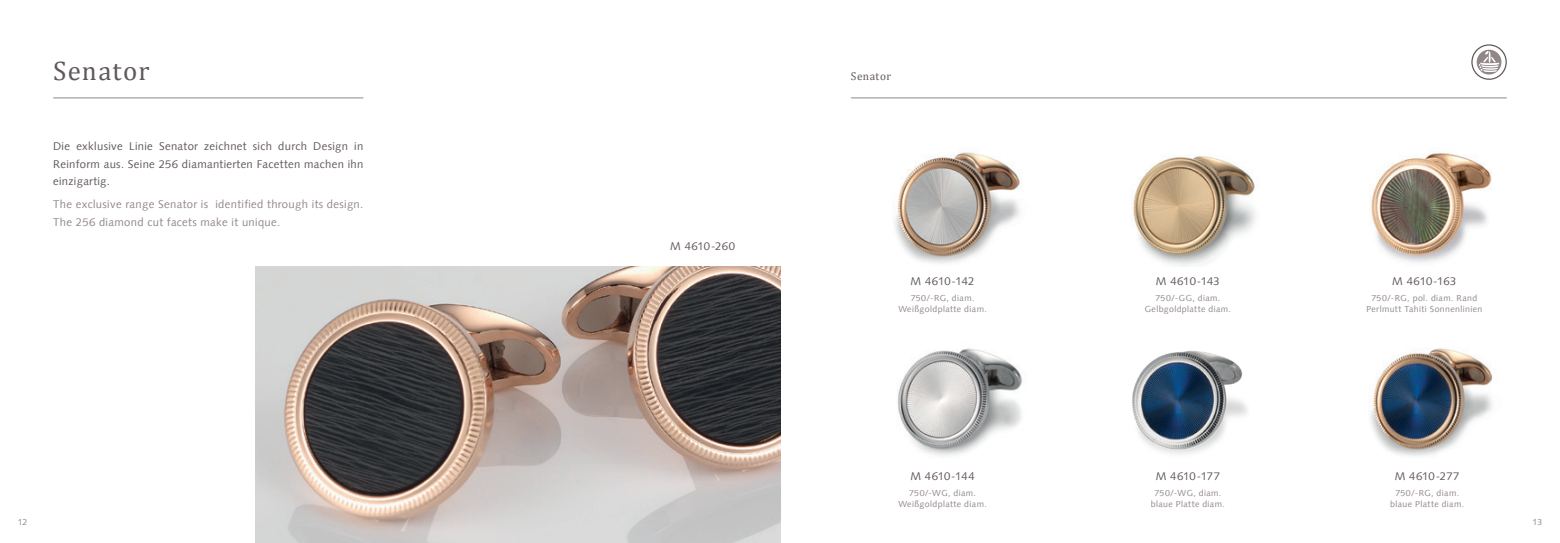
<style>
.page{position:relative;width:1560px;height:543px;background:#fff}
.page>*{position:absolute;margin:0;border:0;box-sizing:border-box;transform-origin:0 0}
.t1{font:26.88px "Cambria";letter-spacing:.045em;color:#61585a}
.t2{font:11.25px/17.5px "Syntax Com";letter-spacing:.03em;color:#61585a;text-align:justify}
.t3{font:11.25px/17.5px "Syntax Com";letter-spacing:.03em;color:#928788}
.t4{font:11.25px "Cambria";letter-spacing:.045em;color:#61585a}
.t5{font:8.75px/10.5px "Syntax Com";letter-spacing:.045em;color:#928788;text-align:center}
</style>
<div class="page">
<hr style="left:53px;top:97px;width:310px;height:1px;background:#928788">
<img style="left:255px;top:266px;width:525px;height:276px">
<hr style="left:850px;top:97px;width:656px;height:1px;background:#928788">
<img style="left:1371px;top:153px;width:121px;height:110px">
<img style="left:1133px;top:156px;width:122px;height:110px">
<img style="left:1132px;top:351px;width:116px;height:103px">
<img style="left:1370px;top:348px;width:123px;height:108px">
<img style="left:897px;top:348px;width:126px;height:108px">
<div style="left:1470px;top:44px;width:36px;height:36px;border:1px solid #61585a;border-radius:50%"></div>
<svg style="left:1476px;top:50px;width:25px;height:24px"></svg>
<svg style="left:1478px;top:51px;width:21px;height:21px"></svg>
<img style="left:894px;top:152px;width:126px;height:112px">
<h1 class="t1" style="left:53px;top:55px;width:98px">Senator</h1>
<p class="t2" style="left:53px;top:138px;width:312px">Die exklusive Linie Senator zeichnet sich durch Design in Reinform aus. Seine 256 diamantierten Facetten machen ihn einzigartig.</p>
<p class="t3" style="left:53px;top:195px;width:312px">The exclusive range Senator is identified through its design.<br>The 256 diamond cut facets make it unique.</p>
<p class="t2" style="left:670px;top:237px;width:66px">M 4610-260</p>
<p class="t4" style="left:850px;top:69px;width:42px">Senator</p>
<p class="t2" style="left:910px;top:272px;width:65px">M 4610-142</p>
<p class="t5" style="left:898px;top:292px;width:90px">750/-RG, diam.<br>Weißgoldplatte diam.</p>
<p class="t2" style="left:910px;top:467px;width:66px">M 4610-144</p>
<p class="t5" style="left:898px;top:487px;width:90px">750/-WG, diam.<br>Weißgoldplatte diam.</p>
<p class="t2" style="left:1155px;top:272px;width:65px">M 4610-143</p>
<p class="t5" style="left:1144px;top:292px;width:88px">750/-GG, diam.<br>Gelbgoldplatte diam.</p>
<p class="t2" style="left:1155px;top:467px;width:66px">M 4610-177</p>
<p class="t5" style="left:1150px;top:487px;width:75px">750/-WG, diam. blaue Platte diam.</p>
<p class="t2" style="left:1391px;top:272px;width:66px">M 4610-163</p>
<p class="t5" style="left:1366px;top:292px;width:118px">750/-RG, pol. diam. Rand<br>Perlmutt Tahiti Sonnenlinien</p>
<p class="t2" style="left:1394px;top:467px;width:66px">M 4610-277</p>
<p class="t5" style="left:1389px;top:487px;width:75px">750/-RG, diam. blaue Platte diam.</p>
<p class="t5" style="left:18px;top:516px;width:11px">12</p>
<p class="t5" style="left:1532px;top:516px;width:11px">13</p>
</div>
